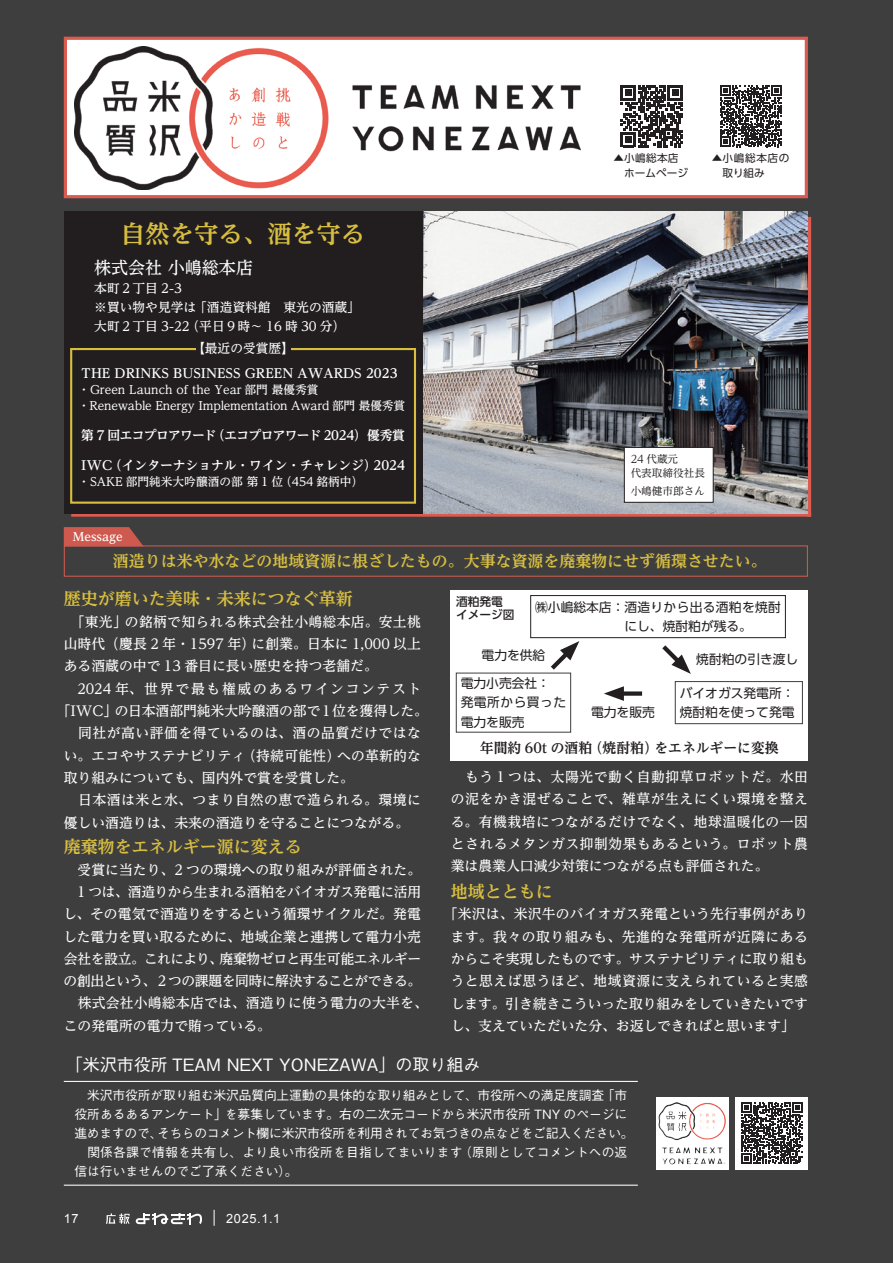
<style>
.page{position:relative;width:893px;height:1263px;background:#3e3e3f}
.page>*{position:absolute;margin:0;border:0;box-sizing:border-box;transform-origin:0 0}
.t1{font:700 24.45px "UD Reimin Pro";color:#d7be40}
.t2{font:700 16.95px "UD Reimin Pro";color:#d7be40}
.t3{font:500 16.95px "Gothic BBB Pro";color:#fff}
.t4{font:500 16.95px "UD Reimin Pro";color:#fff}
.t5{font:700 15.9px "UD Reimin Pro";color:#d7be40}
.t6{font:500 13.8px/22.4px "UD Reimin Pro";color:#fff}
.t7{font:500 13.8px/22.4px "UD Reimin Pro";letter-spacing:.02em;color:#fff;text-align:right}
.t8{font:500 13.8px "UD Reimin Pro";letter-spacing:.12em;color:#fff}
.t9{font:500 13.8px "UD Reimin Pro";letter-spacing:.035em;color:#fff}
.t10{font:700 13.8px "UD Reimin Pro";color:#231f20}
.t11{font:500 12.75px/19.2px "Gothic BBB Pro";letter-spacing:-.005em;color:#fff}
.t12{font:500 12.75px/19.2px "Gothic BBB Pro";letter-spacing:.015em;color:#fff}
.t13{font:700 12.75px "UD Reimin Pro";color:#fff}
.t14{font:500 12.75px/19.2px "UD Reimin Pro";color:#fff}
.t15{font:12.75px/19.2px "UD Shin Go Pro";color:#231f20}
.t16{font:12.75px/19.2px "UD Shin Go Pro";letter-spacing:.025em;color:#231f20}
.t17{font:700 12.75px "UD Reimin Pro";letter-spacing:-.045em;color:#fff}
.t18{font:700 12.75px "UD Reimin Pro";letter-spacing:-.06em;color:#fff}
.t19{font:12.75px "Arial";letter-spacing:.05em;color:#fff}
.t20{font:500 11.7px/15.9px "UD Reimin Pro";color:#fff}
.t21{font:500 11.7px/13.8px "UD Shin Go Pro";color:#231f20}
.t22{font:700 11.7px "UD Reimin Pro";color:#fff}
.t23{font:10.65px/13.8px "UD Reimin Pro";color:#231f20}
.t24{font:10.65px/14.9px "UD Shin Go Pro";letter-spacing:.005em;color:#231f20}
.t25{font:10.65px/14.9px "UD Shin Go Pro";letter-spacing:.045em;color:#231f20}
</style>
<div class="page">
<svg style="left:214px;top:1210px;width:1px;height:16px"></svg>
<svg style="left:106px;top:1213px;width:24px;height:11px"></svg>
<svg style="left:136px;top:1213px;width:66px;height:11px"></svg>
<hr style="left:807px;top:217px;width:4px;height:300px;background:#db5b50">
<svg style="left:71px;top:513px;width:740px;height:4px;background:#b25c56"></svg>
<img style="left:422px;top:211px;width:386px;height:302px">
<div style="left:64px;top:211px;width:358px;height:302px;background:#221e20"></div>
<div style="left:65px;top:38px;width:741px;height:159px;background:#fff"></div>
<img style="left:75px;top:47px;width:505px;height:142px">
<div style="left:64px;top:37px;width:744px;height:161px;border:3px solid #db5b50"></div>
<svg style="left:621px;top:85px;width:62px;height:62px"></svg>
<svg style="left:720px;top:86px;width:61px;height:61px"></svg>
<div style="left:736px;top:1097px;width:72px;height:72px;background:#fff"></div>
<svg style="left:741px;top:1102px;width:61px;height:62px"></svg>
<svg style="left:656px;top:1097px;width:72px;height:72px;background:#f0f0f0"></svg>
<img style="left:659px;top:1102px;width:67px;height:38px">
<div style="left:64px;top:545px;width:744px;height:32px;border:1px solid #ce594f"></div>
<svg style="left:64px;top:527px;width:80px;height:19px;background:#bf564d"></svg>
<hr style="left:64px;top:1081px;width:574px;height:1px;background:#fff">
<hr style="left:64px;top:1184px;width:574px;height:2px;background:#fff">
<div style="left:70px;top:348px;width:346px;height:156px;border:2px solid #d7be40"></div>
<div style="left:196px;top:342px;width:94px;height:12px;background:#231f20"></div>
<div style="left:624px;top:447px;width:89px;height:55px;background:#fff"></div>
<div style="left:624px;top:447px;width:89px;height:55px;border:1px solid #231f20"></div>
<div style="left:451px;top:590px;width:357px;height:170px;background:#fff"></div>
<div style="left:530px;top:595px;width:256px;height:43px;border:1px solid #231f20"></div>
<div style="left:616px;top:691px;width:26px;height:5px;background:#231f20"></div>
<svg style="left:604px;top:686px;width:20px;height:15px"></svg>
<div style="left:456px;top:673px;width:115px;height:59px;border:1px solid #3e3e3f"></div>
<svg style="left:546px;top:641px;width:33px;height:33px"></svg>
<div style="left:675px;top:681px;width:128px;height:43px;border:1px solid #3e3e3f"></div>
<svg style="left:662px;top:645px;width:29px;height:29px"></svg>
<h1 class="t1" style="left:121px;top:214px;width:246px">自然を守る、酒を守る</h1>
<p class="t4" style="left:94px;top:254px;width:160px">株式会社小嶋総本店</p>
<p class="t14" style="left:94px;top:278px;width:89px">本町２丁目 2-3</p>
<p class="t14" style="left:194px;top:297px;width:167px">「酒造資料館　東光の酒蔵「</p>
<p class="t14" style="left:186px;top:297px;width:160px;text-indent:-92px">※買い物や見学は<br>（平日９時～ 16 時 30 分(</p>
<p class="t14" style="left:94px;top:316px;width:97px">大町２丁目 3-22</p>
<p class="t13" style="left:81px;top:362px;width:318px">THE DRINKS BUSINESS GREEN AWARDS 2023</p>
<p class="t20" style="left:78px;top:381px;width:328px">・Green Launch of the Year 部門最優秀賞<br>・Renewable Energy Implementation Award 部門最優秀賞</p>
<p class="t17" style="left:212px;top:425px;width:194px">（エコプロアワード 2024）優秀賞</p>
<p class="t14" style="left:192px;top:338px;width:104px">【最近の受賞歴【</p>
<p class="t18" style="left:81px;top:425px;width:137px">第 7 回エコプロアワード</p>
<p class="t13" style="left:109px;top:455px;width:269px">（インターナショナル・ワイン・チャレンジ(</p>
<p class="t13" style="left:373px;top:455px;width:33px">2024</p>
<p class="t13" style="left:81px;top:455px;width:32px">IWC</p>
<p class="t20" style="left:280px;top:474px;width:84px">（454 銘柄中(</p>
<p class="t20" style="left:78px;top:474px;width:206px">・SAKE 部門純米大吟醸酒の部第 1 位</p>
<p class="t22" style="left:73px;top:527px;width:51px">Message</p>
<p class="t24" style="left:624px;top:150px;width:65px;text-indent:-11px">▲小嶋総本店ホームページ</p>
<p class="t25" style="left:722px;top:150px;width:68px;text-indent:-11px">▲小嶋総本店の取り組み</p>
<p class="t23" style="left:631px;top:452px;width:76px">24 代蔵元<br>代表取締役社長</p>
<p class="t23" style="left:631px;top:484px;width:76px">小嶋健市郎さん</p>
<p class="t5" style="left:113px;top:548px;width:655px">酒造りは米や水などの地域資源に根ざしたもの。大事な資源を廃棄物にせず循環させたい。</p>
<p class="t2" style="left:64px;top:585px;width:291px">歴史が磨いた美味・未来につなぐ革新</p>
<p class="t7" style="left:64px;top:610px;width:359px">　「東光」の銘柄で知られる株式会社小嶋総本店。安土桃に創業。日本に 1,000 以上</p>
<p class="t6" style="left:64px;top:632px;width:193px">山時代（慶長 2 年・1597 年）</p>
<p class="t6" style="left:64px;top:654px;width:316px">ある酒蔵の中で 13 番目に長い歴史を持つ老舗だ。</p>
<p class="t8" style="left:64px;top:677px;width:359px">　2024 年、世界で最も権威のあるワインコンテスト</p>
<p class="t6" style="left:115px;top:699px;width:315px">の日本酒部門純米大吟醸酒の部で1位を獲得した。</p>
<p class="t6" style="left:57px;top:699px;width:62px">「IWC」</p>
<p class="t9" style="left:64px;top:722px;width:359px">　同社が高い評価を得ているのは、酒の品質だけではな</p>
<p class="t6" style="left:337px;top:744px;width:85px">への革新的な</p>
<p class="t6" style="left:242px;top:744px;width:99px">（持続可能性）</p>
<p class="t6" style="left:64px;top:744px;width:359px">い。エコやサステナビリティ<br>取り組みについても、国内外で賞を受賞した。<br>　日本酒は米と水、つまり自然の恵で造られる。環境に優しい酒造りは、未来の酒造りを守ることにつながる。</p>
<p class="t2" style="left:64px;top:833px;width:240px">廃棄物をエネルギー源に変える</p>
<p class="t6" style="left:63px;top:858px;width:360px;text-align:right">　受賞に当たり、2 つの環境への取り組みが評価された。　1 つは、酒造りから生まれる酒粕をバイオガス発電に活用し、その電気で酒造りをするという循環サイクルだ。発電した電力を買い取るために、地域企業と連携して電力小売廃棄物ゼロと再生可能エネルギー</p>
<p class="t6" style="left:64px;top:947px;width:366px">会社を設立。これにより、<br>の創出という、２つの課題を同時に解決することができる。　株式会社小嶋総本店では、酒造りに使う電力の大半を、この発電所の電力で賄っている。</p>
<p class="t21" style="left:456px;top:594px;width:60px">酒粕発電イメージ図</p>
<p class="t16" style="left:624px;top:597px;width:158px;text-indent:-89px">㈱小嶋総本店：酒造りから出る酒粕を焼酎にし、焼酎粕が残る。</p>
<p class="t15" style="left:482px;top:645px;width:65px">電力を供給</p>
<p class="t15" style="left:461px;top:673px;width:107px">電力小売会社：<br>発電所から買った電力を販売</p>
<p class="t15" style="left:591px;top:703px;width:65px">電力を販売</p>
<p class="t15" style="left:696px;top:650px;width:104px">焼酎粕の引き渡し</p>
<p class="t15" style="left:680px;top:683px;width:116px">バイオガス発電所：焼酎粕を使って発電</p>
<p class="t10" style="left:589px;top:737px;width:71px">（焼酎粕）</p>
<p class="t10" style="left:654px;top:737px;width:126px">をエネルギーに変換</p>
<p class="t10" style="left:480px;top:737px;width:114px">年間約 60t の酒粕</p>
<p class="t6" style="left:451px;top:765px;width:359px;text-align:justify">　もう１つは、太陽光で動く自動抑草ロボットだ。水田の泥をかき混ぜることで、雑草が生えにくい環境を整える。有機栽培につながるだけでなく、地球温暖化の一因とされるメタンガス抑制効果もあるという。ロボット農業は農業人口減少対策につながる点も評価された。</p>
<p class="t2" style="left:451px;top:877px;width:104px">地域とともに</p>
<p class="t6" style="left:444px;top:902px;width:366px;text-align:center">「米沢は、米沢牛のバイオガス発電という先行事例があります。我々の取り組みも、先進的な発電所が近隣にあるからこそ実現したものです。サステナビリティに取り組もうと思えば思うほど、地域資源に支えられていると実感します。引き続きこういった取り組みをしていきたいですし、支えていただいた分、お返しできればと思います「</p>
<p class="t3" style="left:66px;top:1051px;width:416px">「米沢市役所 TEAM NEXT YONEZAWA」の取り組み</p>
<p class="t11" style="left:602px;top:1084px;width:27px">「市</p>
<p class="t11" style="left:225px;top:1084px;width:404px;text-indent:-150px">　米沢市役所が取り組む米沢品質向上運動の具体的な取り組みとして、市役所への満足度調査<br>を募集しています。右の二次元コードから米沢市役所 TNY のページに</p>
<p class="t11" style="left:157px;top:1103px;width:478px;text-indent:-83px">役所あるあるアンケート」<br>そちらのコメント欄に米沢市役所を利用されてお気づきの点などをご記入ください。</p>
<p class="t11" style="left:74px;top:1122px;width:90px">進めますので、</p>
<p class="t12" style="left:459px;top:1141px;width:170px">（原則としてコメントへの返</p>
<p class="t12" style="left:74px;top:1141px;width:390px">　関係各課で情報を共有し、より良い市役所を目指してまいります信は行いませんのでご了承ください。(</p>
<p class="t19" style="left:64px;top:1210px;width:16px">17</p>
<p class="t19" style="left:226px;top:1210px;width:56px">2025.1.1</p>
</div>
